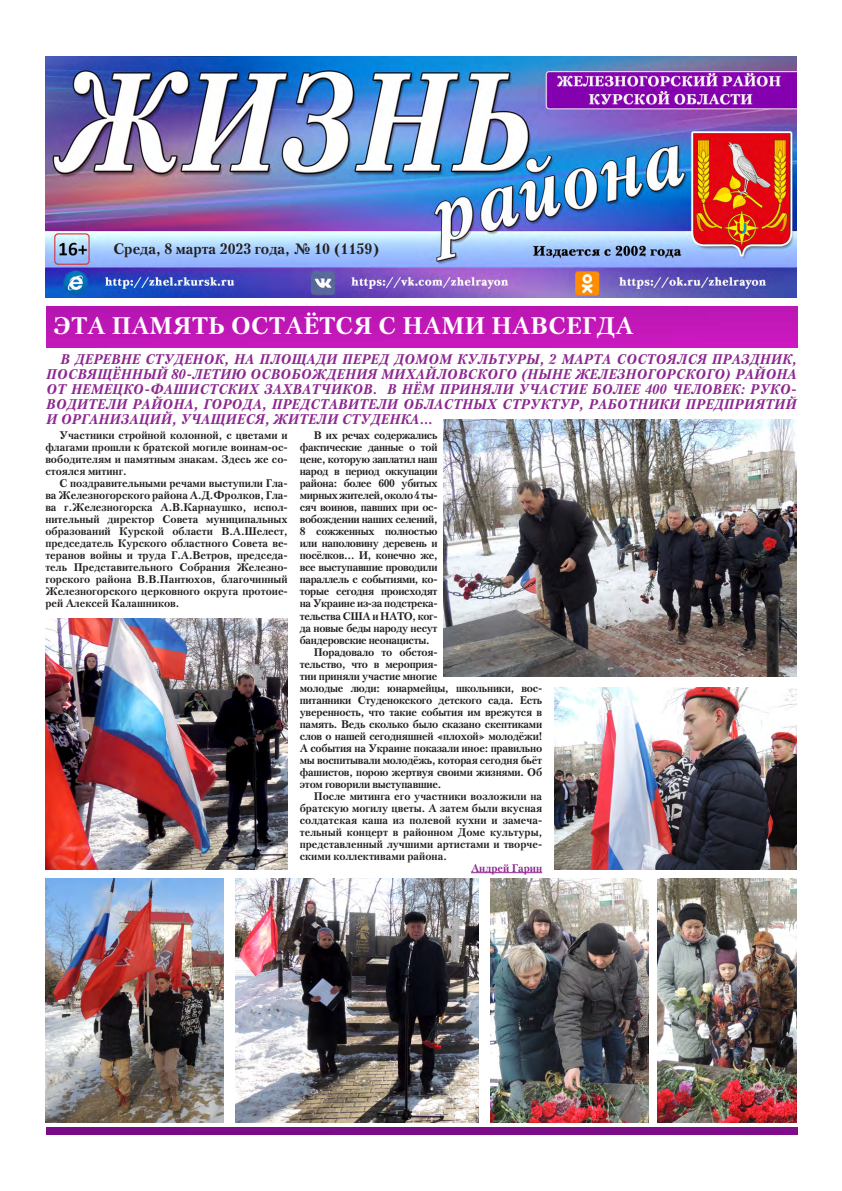
<style>
.page{position:relative;width:842px;height:1191px;background:#fff}
.page>*{position:absolute;margin:0;border:0;box-sizing:border-box;transform-origin:0 0}
.Заголовок{font:700 24px "Petersburg C";letter-spacing:.02em;color:#fff}
.t1{font:700 15px "Petersburg C";color:#231f20}
.Стиль_абзаца_1{font:italic 700 14px/15px "Petersburg C";letter-spacing:.02em;color:#8c278f;text-align:justify;scale:.96 1}
.Текст{font:700 11px/12px "Petersburg C";letter-spacing:-.02em;color:#231f20;text-align:justify}
.Текст-2{font:700 11px "Petersburg C";color:#8c278f}
</style>
<div class="page">
<img style="left:46px;top:306px;width:751px;height:42px">
<img style="left:45px;top:57px;width:752px;height:240px">
<div style="left:46px;top:1127px;width:751px;height:7px;background:#7b0c88"></div>
<hr style="left:471px;top:872px;width:71px;height:1px;background:#8c278f">
<img style="left:554px;top:687px;width:243px;height:182px">
<img style="left:46px;top:879px;width:177px;height:243px">
<img style="left:45px;top:618px;width:242px;height:251px">
<img style="left:236px;top:879px;width:242px;height:243px">
<img style="left:443px;top:419px;width:353px;height:257px">
<img style="left:657px;top:879px;width:139px;height:243px">
<img style="left:490px;top:879px;width:158px;height:243px">
<p class="t1" style="left:113px;top:240px;width:268px">Среда, 8 марта 2023 года, № 10 (1159)</p>
<p class="Заголовок" style="left:54px;top:312px;width:581px">ЭТА ПАМЯТЬ ОСТАЁТСЯ С НАМИ НАВСЕГДА</p>
<p class="Стиль_абзаца_1" style="left:46px;top:351px;width:783px;text-indent:14px">В ДЕРЕВНЕ СТУДЕНОК, НА ПЛОЩАДИ ПЕРЕД ДОМОМ КУЛЬТУРЫ, 2 МАРТА СОСТОЯЛСЯ ПРАЗДНИК, ПОСВЯЩЁННЫЙ 80-ЛЕТИЮ ОСВОБОЖДЕНИЯ МИХАЙЛОВСКОГО (НЫНЕ ЖЕЛЕЗНОГОРСКОГО) РАЙОНА ОТ НЕМЕЦКО-ФАШИСТСКИХ ЗАХВАТЧИКОВ. В НЁМ ПРИНЯЛИ УЧАСТИЕ БОЛЕЕ 400 ЧЕЛОВЕК: РУКО-ВОДИТЕЛИ РАЙОНА, ГОРОДА, ПРЕДСТАВИТЕЛИ ОБЛАСТНЫХ СТРУКТУР, РАБОТНИКИ ПРЕДПРИЯТИЙ И ОРГАНИЗАЦИЙ, УЧАЩИЕСЯ, ЖИТЕЛИ СТУДЕНКА…</p>
<p class="Текст" style="left:300px;top:429px;width:139px;text-indent:14px">В их речах содержались фактические данные о той цене, которую заплатил наш народ в период оккупации района: более 600 убитых мирных жителей, около 4 ты&shy;сяч воинов, павших при ос&shy;вобождении наших селений, 8 сожженных полностью или наполовину деревень и посёлков… И, конечно же, все выступавшие проводили параллель с событиями, ко&shy;торые сегодня происходят на Украине из-за подстрека&shy;тельства США и НАТО, ког&shy;да новые беды народу несут бандеровские неонацисты.</p>
<p class="Текст" style="left:300px;top:645px;width:244px;text-align:left;text-indent:14px">Порадовало то обстоя-<br>тельство, что в мероприя-<br>тии приняли участие многие<br>молодые люди: юнармейцы, школьники, вос&shy;питанники Студенокского детского сада. Есть уверенность, что такие события им врежутся в память. Ведь сколько было сказано скептиками слов о нашей сегодняшней «плохой» молодёжи!<br>А события на Украине показали иное: правильно мы воспитывали молодёжь, которая сегодня бьёт фашистов, порою жертвуя своими жизнями. Об этом говорили выступавшие.</p>
<p class="Текст" style="left:300px;top:789px;width:244px;text-indent:14px">После митинга его участники возложили на братскую могилу цветы. А затем были вкусная солдатская каша из полевой кухни и замеча&shy;тельный концерт в районном Доме культуры, представленный лучшими артистами и творче&shy;скими коллективами района.</p>
<p class="Текст-2" style="left:471px;top:861px;width:73px">Андрей Гарин</p>
<p class="Текст" style="left:45px;top:429px;width:244px;text-indent:14px">Участники стройной колонной, с цветами и флагами прошли к братской могиле воинам-ос&shy;вободителям и памятным знакам. Здесь же со&shy;стоялся митинг.</p>
<p class="Текст" style="left:45px;top:477px;width:244px;text-indent:14px">С поздравительными речами выступили Гла&shy;ва Железногорского района А.Д.Фролков, Гла&shy;ва г.Железногорска А.В.Карнаушко, испол&shy;нительный директор Совета муниципальных образований Курской области В.А.Шелест, председатель Курского областного Совета ве&shy;теранов войны и труда Г.А.Ветров, председа&shy;тель Представительного Собрания Железно&shy;горского района В.В.Пантюхов, благочинный Железногорского церковного округа протоие&shy;рей Алексей Калашников.</p>
</div>
